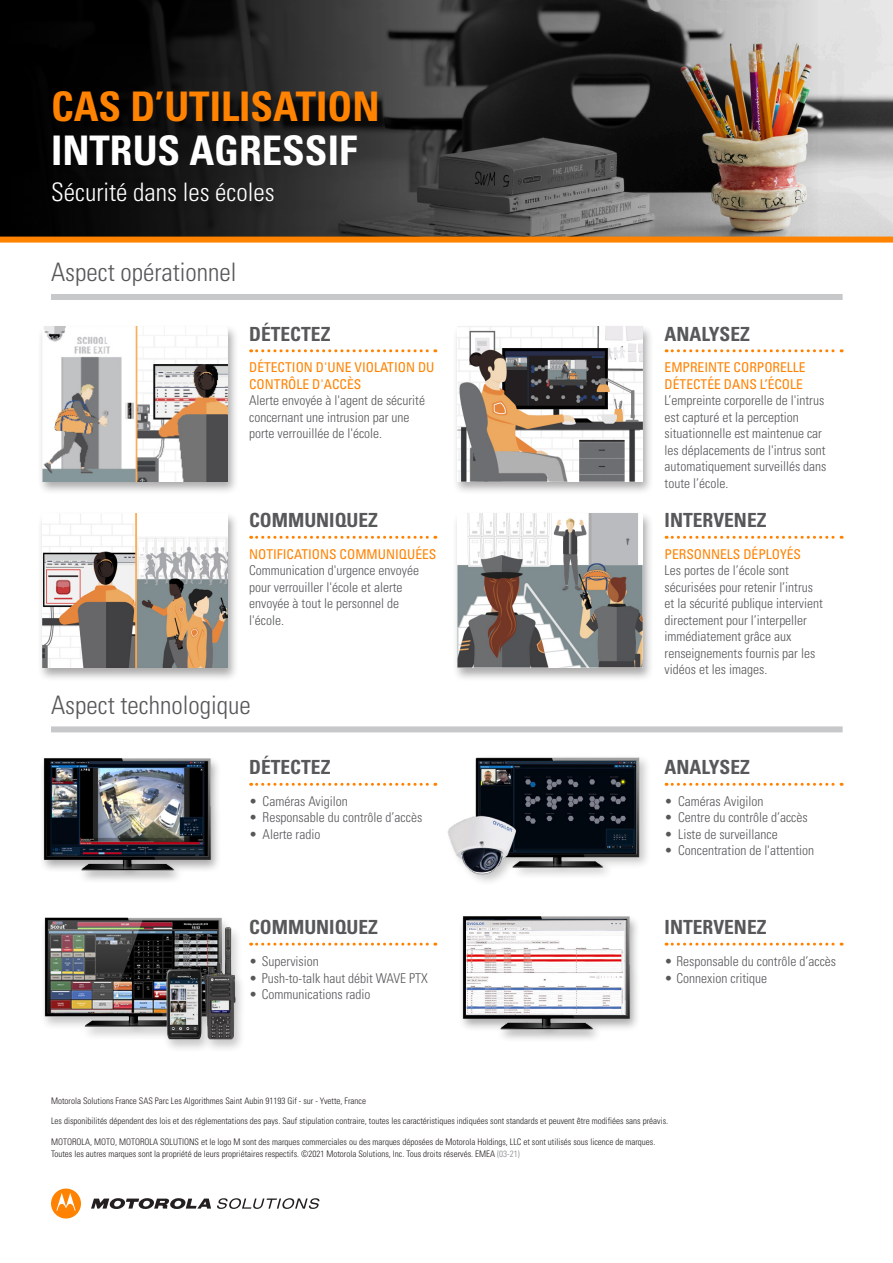
<style>
.page{position:relative;width:893px;height:1263px;background:#fff}
.page>*{position:absolute;margin:0;border:0;box-sizing:border-box;transform-origin:0 0}
.Body_Text{font:700 condensed 40.8px "Univers LT Std";color:#ff8200}
.Body_Text-2{font:700 condensed 40.8px "Univers LT Std";color:#fff}
.t1{font:300 condensed 25.5px "Univers LT Std";color:#57585a}
.t2{font:300 condensed 25.5px "Univers LT Std";color:#fff}
.t3{font:700 condensed 19.5px "Univers LT Std";color:#57585a}
.t4{font:300 condensed 13.5px/16.5px "Univers LT Std";color:#57585a}
.t5{font:condensed 13.5px/16.5px "Univers LT Std";color:#ff8200}
.t6{font:300 condensed 9px/12.3px "Univers";color:#231f20}
.s1{font-weight:400;color:#ff8200}
.s2{color:#808285}
</style>
<div class="page">
<img style="left:818px;top:0;width:75px;height:237px">
<svg style="left:0;top:0;width:818px;height:237px;background:#393633"></svg>
<div style="left:0;top:237px;width:893px;height:6px;background:#ff8200"></div>
<div style="left:38px;top:324px;width:202px;height:172px;background:#231f20;opacity:.38"></div>
<img style="left:42px;top:327px;width:186px;height:154px">
<div style="left:40px;top:756px;width:182px;height:128px;background:#231f20;opacity:.38"></div>
<img style="left:41px;top:756px;width:181px;height:117px">
<div style="left:38px;top:511px;width:202px;height:171px;background:#231f20;opacity:.38"></div>
<img style="left:42px;top:513px;width:186px;height:155px">
<div style="left:453px;top:324px;width:201px;height:171px;background:#231f20;opacity:.38"></div>
<img style="left:457px;top:327px;width:186px;height:154px">
<div style="left:453px;top:511px;width:201px;height:171px;background:#231f20;opacity:.38"></div>
<img style="left:457px;top:513px;width:186px;height:155px">
<svg style="left:251px;top:349px;width:185px;height:3px"></svg>
<svg style="left:251px;top:783px;width:185px;height:3px"></svg>
<svg style="left:251px;top:536px;width:185px;height:3px"></svg>
<svg style="left:251px;top:943px;width:185px;height:3px"></svg>
<svg style="left:666px;top:349px;width:176px;height:3px"></svg>
<svg style="left:666px;top:783px;width:176px;height:3px"></svg>
<svg style="left:666px;top:536px;width:176px;height:3px"></svg>
<svg style="left:666px;top:943px;width:176px;height:3px"></svg>
<div style="left:446px;top:755px;width:206px;height:132px;background:#231f20;opacity:.25"></div>
<img style="left:446px;top:756px;width:198px;height:119px">
<div style="left:51px;top:726px;width:792px;height:6px;background:#c7c8ca"></div>
<div style="left:51px;top:294px;width:792px;height:6px;background:#c7c8ca"></div>
<svg style="left:91px;top:1198px;width:120px;height:11px"></svg>
<svg style="left:51px;top:1188px;width:30px;height:30px"></svg>
<svg style="left:217px;top:1198px;width:102px;height:11px"></svg>
<div style="left:40px;top:916px;width:207px;height:137px;background:#231f20;opacity:.25"></div>
<img style="left:41px;top:916px;width:204px;height:128px">
<div style="left:459px;top:914px;width:182px;height:128px;background:#231f20;opacity:.38"></div>
<img style="left:460px;top:914px;width:181px;height:117px">
<img style="left:466px;top:920px;width:160px;height:95px">
<p class="Body_Text" style="left:51px;top:81px;width:330px">CAS D’UTILISATION</p>
<p class="Body_Text-2" style="left:51px;top:125px;width:308px">INTRUS AGRESSIF</p>
<p class="t2" style="left:51px;top:176px;width:225px">Sécurité dans les écoles</p>
<p class="t1" style="left:51px;top:257px;width:187px">Aspect opérationnel</p>
<p class="t3" style="left:249px;top:322px;width:83px">DÉTECTEZ</p>
<p class="t3" style="left:665px;top:322px;width:87px">ANALYSEZ</p>
<p class="t5" style="left:249px;top:359px;width:187px">DÉTECTION D'UNE VIOLATION DU<br>CONTRÔLE D'ACCÈS</p>
<p class="t4" style="left:249px;top:392px;width:177px">Alerte envoyée à l'agent de sécurité concernant une intrusion par une porte verrouillée de l'école.</p>
<p class="t4" style="left:665px;top:359px;width:163px"><span class="s1">EMPREINTE CORPORELLE<br>DÉTECTÉE DANS L’ÉCOLE<br></span>L’empreinte corporelle de l'intrus est capturé et la perception situationnelle est maintenue car les déplacements de l'intrus sont automatiquement surveillés dans toute l’école.</p>
<p class="t3" style="left:249px;top:508px;width:130px">COMMUNIQUEZ</p>
<p class="t3" style="left:665px;top:508px;width:103px">INTERVENEZ</p>
<p class="t5" style="left:249px;top:545px;width:189px">NOTIFICATIONS COMMUNIQUÉES</p>
<p class="t4" style="left:249px;top:562px;width:171px">Communication d'urgence envoyée pour verrouiller l'école et alerte envoyée à tout le personnel de l'école.</p>
<p class="t5" style="left:665px;top:545px;width:138px">PERSONNELS DÉPLOYÉS</p>
<p class="t4" style="left:665px;top:562px;width:160px">Les portes de l’école sont sécurisées pour retenir l’intrus et la sécurité publique intervient directement pour l’interpeller immédiatement grâce aux renseignements fournis par les vidéos et les images.</p>
<p class="t1" style="left:51px;top:689px;width:201px">Aspect technologique</p>
<p class="t3" style="left:249px;top:755px;width:83px">DÉTECTEZ</p>
<p class="t3" style="left:665px;top:755px;width:87px">ANALYSEZ</p>
<p class="t4" style="left:249px;top:793px;width:100px">• Caméras Avigilon</p>
<p class="t4" style="left:249px;top:809px;width:175px">• Responsable du contrôle d’accès</p>
<p class="t4" style="left:249px;top:826px;width:73px">• Alerte radio</p>
<p class="t4" style="left:665px;top:793px;width:100px">• Caméras Avigilon</p>
<p class="t4" style="left:665px;top:809px;width:145px">• Centre du contrôle d’accès</p>
<p class="t4" style="left:665px;top:826px;width:115px">• Liste de surveillance</p>
<p class="t4" style="left:665px;top:842px;width:151px">• Concentration de l'attention</p>
<p class="t3" style="left:249px;top:915px;width:130px">COMMUNIQUEZ</p>
<p class="t3" style="left:665px;top:915px;width:103px">INTERVENEZ</p>
<p class="t4" style="left:249px;top:953px;width:71px">• Supervision</p>
<p class="t4" style="left:249px;top:970px;width:180px">• Push-to-talk haut débit WAVE PTX</p>
<p class="t4" style="left:249px;top:986px;width:123px">• Communications radio</p>
<p class="t4" style="left:665px;top:953px;width:173px">• Responsable du contrôle d’accès</p>
<p class="t4" style="left:665px;top:970px;width:104px">• Connexion critique</p>
<p class="t6" style="left:51px;top:1094px;width:317px">Motorola Solutions France SAS Parc Les Algorithmes Saint Aubin 91193 Gif - sur - Yvette, France</p>
<p class="t6" style="left:51px;top:1115px;width:619px">Les disponibilités dépendent des lois et des réglementations des pays. Sauf stipulation contraire, toutes les caractéristiques indiquées sont standards et peuvent être modifiées sans préavis.</p>
<p class="t6" style="left:51px;top:1136px;width:606px">MOTOROLA, MOTO, MOTOROLA SOLUTIONS et le logo M sont des marques commerciales ou des marques déposées de Motorola Holdings, LLC et sont utilisés sous licence de marques.<br>Toutes les autres marques sont la propriété de leurs propriétaires respectifs. ©2021 Motorola Solutions, Inc. Tous droits réservés. EMEA <span class="s2">(03-21)</span></p>
</div>
